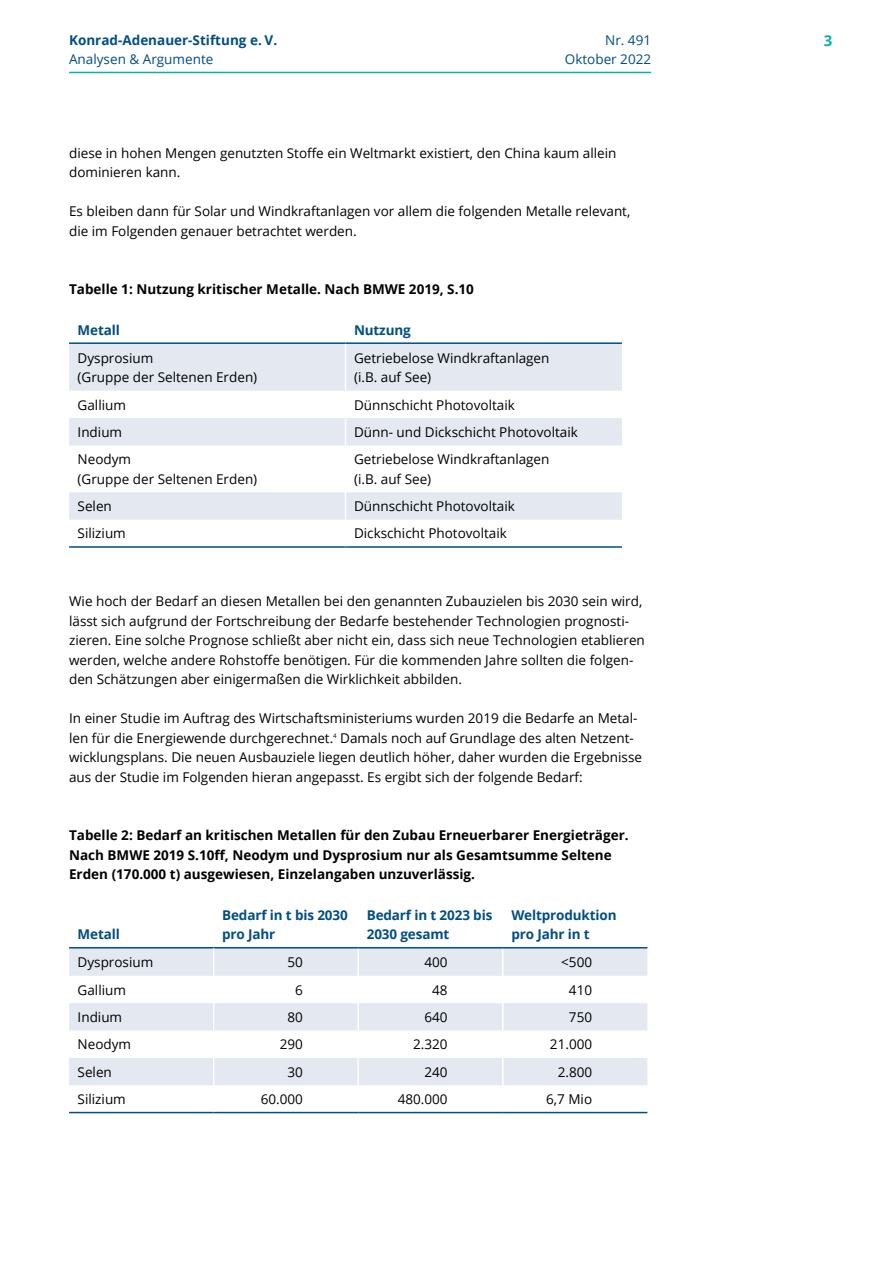
<style>
.page{position:relative;width:893px;height:1263px;background:#fff}
.page>*{position:absolute;margin:0;border:0;box-sizing:border-box;transform-origin:0 0}
.t1{font:700 15px "Open Sans";color:#0bb0ae}
.t2{font:13.5px/19.5px "Open Sans";color:#000}
.t3{font:700 13.5px/19.5px "Open Sans";color:#000}
.t4{font:700 13.5px/19.5px "Open Sans";letter-spacing:-.01em;color:#004e83}
.t5{font:13.5px/19.5px "Open Sans";color:#004e83;text-align:right}
</style>
<div class="page">
<hr style="left:69px;top:72px;width:582px;height:1px;background:#0bb0ae">
<svg style="left:69px;top:445px;width:553px;height:75px"></svg>
<hr style="left:345px;top:546px;width:277px;height:2px;background:#004e83">
<hr style="left:69px;top:342px;width:276px;height:2px;background:#004e83">
<hr style="left:345px;top:342px;width:277px;height:2px;background:#004e83">
<svg style="left:69px;top:343px;width:553px;height:102px"></svg>
<hr style="left:345px;top:445px;width:1px;height:47px;background:#fff">
<svg style="left:345px;top:492px;width:1px;height:28px"></svg>
<hr style="left:69px;top:546px;width:276px;height:2px;background:#004e83">
<hr style="left:214px;top:1112px;width:144px;height:1px;background:#004e83">
<hr style="left:358px;top:1112px;width:145px;height:1px;background:#004e83">
<hr style="left:503px;top:1112px;width:144px;height:1px;background:#004e83">
<hr style="left:69px;top:947px;width:145px;height:1px;background:#004e83">
<hr style="left:214px;top:947px;width:144px;height:1px;background:#004e83">
<hr style="left:358px;top:947px;width:145px;height:1px;background:#004e83">
<hr style="left:503px;top:947px;width:144px;height:1px;background:#004e83">
<svg style="left:69px;top:948px;width:578px;height:164px"></svg>
<hr style="left:69px;top:1112px;width:145px;height:1px;background:#004e83">
<p class="t4" style="left:69px;top:30px;width:210px">Konrad-Adenauer-Stiftung e. V.</p>
<p class="t1" style="left:824px;top:30px;width:10px">3</p>
<p class="t5" style="left:69px;top:49px;width:146px">Analysen &amp; Argumente</p>
<p class="t5" style="left:565px;top:30px;width:88px">Nr. 491<br>Oktober 2022</p>
<p class="t2" style="left:69px;top:143px;width:549px">diese in hohen Mengen genutzten Stoffe ein Weltmarkt existiert, den China kaum allein dominieren kann.</p>
<p class="t2" style="left:69px;top:201px;width:563px">Es bleiben dann für Solar und Windkraftanlagen vor allem die folgenden Metalle relevant, die im Folgenden genauer betrachtet werden.</p>
<p class="t3" style="left:69px;top:279px;width:406px">Tabelle 1: Nutzung kritischer Metalle. Nach BMWE 2019, S.10</p>
<p class="t4" style="left:78px;top:320px;width:44px">Metall</p>
<p class="t4" style="left:354px;top:320px;width:58px">Nutzung</p>
<p class="t2" style="left:78px;top:348px;width:181px">Dysprosium<br>(Gruppe der Seltenen Erden)</p>
<p class="t2" style="left:354px;top:348px;width:197px">Getriebelose Windkraftanlagen (i.B. auf See)</p>
<p class="t2" style="left:78px;top:395px;width:50px">Gallium</p>
<p class="t2" style="left:354px;top:395px;width:162px">Dünnschicht Photovoltaik</p>
<p class="t2" style="left:78px;top:422px;width:46px">Indium</p>
<p class="t2" style="left:354px;top:422px;width:225px">Dünn- und Dickschicht Photovoltaik</p>
<p class="t2" style="left:78px;top:449px;width:181px">Neodym<br>(Gruppe der Seltenen Erden)</p>
<p class="t2" style="left:354px;top:449px;width:197px">Getriebelose Windkraftanlagen (i.B. auf See)</p>
<p class="t2" style="left:78px;top:496px;width:36px">Selen</p>
<p class="t2" style="left:354px;top:496px;width:162px">Dünnschicht Photovoltaik</p>
<p class="t2" style="left:78px;top:523px;width:50px">Silizium</p>
<p class="t2" style="left:354px;top:523px;width:154px">Dickschicht Photovoltaik</p>
<p class="t2" style="left:69px;top:591px;width:577px">Wie hoch der Bedarf an diesen Metallen bei den genannten Zubauzielen bis 2030 sein wird, lässt sich aufgrund der Fortschreibung der Bedarfe bestehender Technologien prognosti&shy;zieren. Eine solche Prognose schließt aber nicht ein, dass sich neue Technologien etablieren werden, welche andere Rohstoffe benötigen. Für die kommenden Jahre sollten die folgen&shy;den Schätzungen aber einigermaßen die Wirklichkeit abbilden.</p>
<p class="t2" style="left:69px;top:708px;width:574px">In einer Studie im Auftrag des Wirtschaftsministeriums wurden 2019 die Bedarfe an Metal&shy;len für die Energiewende durchgerechnet.<sup>4</sup> Damals noch auf Grundlage des alten Netzent&shy;wicklungsplans. Die neuen Ausbauziele liegen deutlich höher, daher wurden die Ergebnisse aus der Studie im Folgenden hieran angepasst. Es ergibt sich der folgende Bedarf:</p>
<p class="t3" style="left:69px;top:825px;width:561px">Tabelle 2: Bedarf an kritischen Metallen für den Zubau Erneuerbarer Energieträger.<br>Nach BMWE 2019 S.10ff, Neodym und Dysprosium nur als Gesamtsumme Seltene<br>Erden (170.000 t) ausgewiesen, Einzelangaben unzuverlässig.</p>
<p class="t4" style="left:78px;top:924px;width:44px">Metall</p>
<p class="t4" style="left:222px;top:905px;width:127px">Bedarf in t bis 2030 pro Jahr</p>
<p class="t4" style="left:367px;top:905px;width:127px">Bedarf in t 2023 bis<br>2030 gesamt</p>
<p class="t4" style="left:511px;top:905px;width:107px">Weltproduktion pro Jahr in t</p>
<p class="t2" style="left:78px;top:952px;width:77px">Dysprosium</p>
<p class="t2" style="left:288px;top:952px;width:17px">50</p>
<p class="t2" style="left:424px;top:952px;width:25px">400</p>
<p class="t2" style="left:561px;top:952px;width:32px">&lt;500</p>
<p class="t2" style="left:78px;top:980px;width:50px">Gallium</p>
<p class="t2" style="left:295px;top:980px;width:9px">6</p>
<p class="t2" style="left:432px;top:980px;width:17px">48</p>
<p class="t2" style="left:569px;top:980px;width:25px">410</p>
<p class="t2" style="left:78px;top:1007px;width:46px">Indium</p>
<p class="t2" style="left:288px;top:1007px;width:17px">80</p>
<p class="t2" style="left:424px;top:1007px;width:25px">640</p>
<p class="t2" style="left:569px;top:1007px;width:25px">750</p>
<p class="t2" style="left:78px;top:1034px;width:55px">Neodym</p>
<p class="t2" style="left:280px;top:1034px;width:25px">290</p>
<p class="t2" style="left:413px;top:1034px;width:36px">2.320</p>
<p class="t2" style="left:550px;top:1034px;width:44px">21.000</p>
<p class="t2" style="left:78px;top:1062px;width:36px">Selen</p>
<p class="t2" style="left:288px;top:1062px;width:17px">30</p>
<p class="t2" style="left:424px;top:1062px;width:25px">240</p>
<p class="t2" style="left:558px;top:1062px;width:36px">2.800</p>
<p class="t2" style="left:78px;top:1089px;width:50px">Silizium</p>
<p class="t2" style="left:261px;top:1089px;width:44px">60.000</p>
<p class="t2" style="left:398px;top:1089px;width:51px">480.000</p>
<p class="t2" style="left:546px;top:1089px;width:48px">6,7 Mio</p>
</div>
